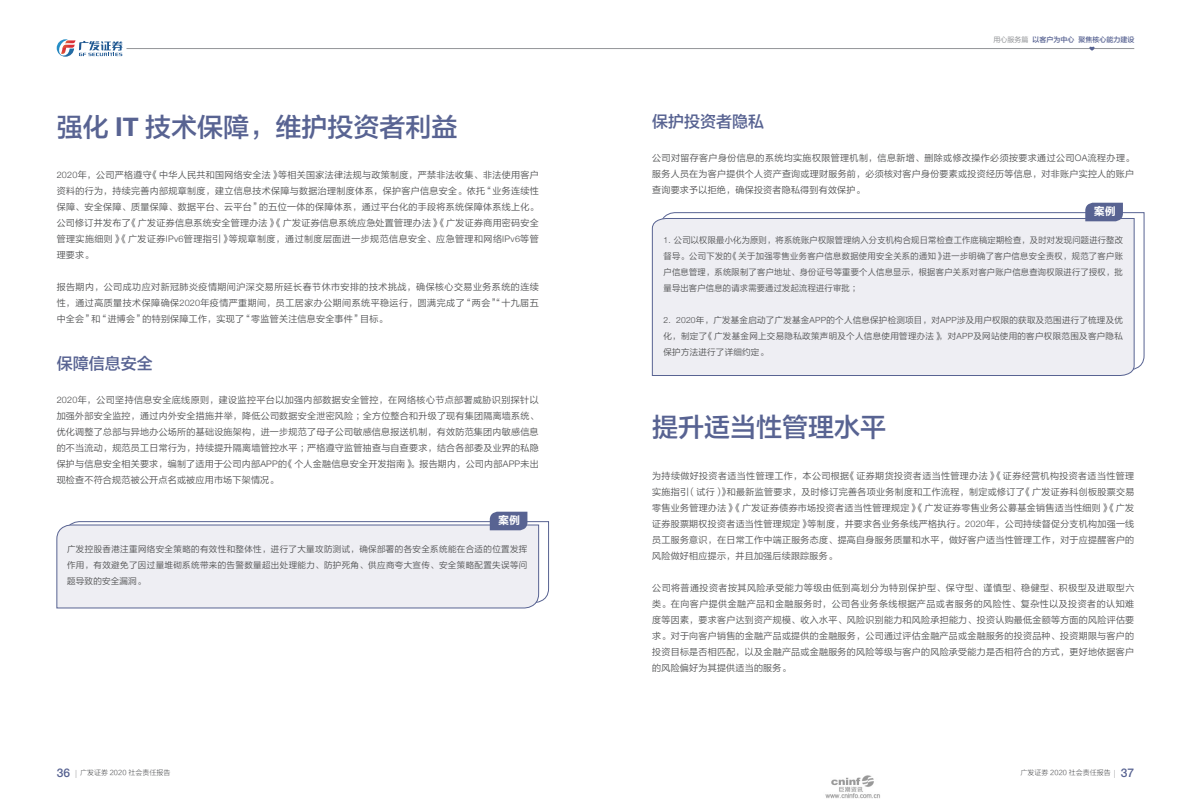
<style>
.page{position:relative;width:1191px;height:808px;background:#fff}
.page>*{position:absolute;margin:0;border:0;box-sizing:border-box;transform-origin:0 0}
.t1{font:26px "FZLTZHJW GB1 0";color:#586392}
.t2{font:16px "FZLTZHJW GB1 0";color:#586392}
.t3{font:11px "FZLTCHK GBK1 0";color:#fff}
.t4{font:9px/16px "FZLTXIHJW GB1 0";letter-spacing:.03em;color:#4b4c4d;text-align:justify}
.t5{font:8.5px/16px "FZLTXIHJW GB1 0";letter-spacing:.035em;color:#4b4c4d;text-align:justify}
.t6{font:7px "FZLTXHK";color:#57585a}
.t7{font:7px "FZLTZHJW GB1 0";color:#586392}
.s1{font-family:"Helvetica Neue";font-weight:700}
.s2{font-family:"Helvetica Neue";font-weight:300}
.s3{font-family:"FZLTHJW GB1 0";color:#939598}
.s4{font-family:"Helvetica Neue LT Std";font-weight:500;font-size:12px;color:#586392}
.s5{font-family:"Adobe Ming Std";font-weight:300;font-size:8px;color:#6c6d70}
</style>
<div class="page">
<hr style="left:126px;top:48px;width:1008px;height:1px;background:#939598">
<svg style="left:1089px;top:47px;width:5px;height:4px"></svg>
<svg style="left:57px;top:39px;width:66px;height:18px"></svg>
<svg style="left:68px;top:521px;width:481px;height:82px"></svg>
<div style="left:57px;top:525px;width:482px;height:83px;background:#eeeef3"></div>
<svg style="left:490px;top:512px;width:37px;height:18px"></svg>
<svg style="left:663px;top:212px;width:481px;height:158px"></svg>
<div style="left:652px;top:218px;width:482px;height:158px;background:#eeeef3"></div>
<svg style="left:1085px;top:203px;width:38px;height:18px"></svg>
<img style="left:825px;top:775px;width:55px;height:24px">
<h1 class="t1" style="left:57px;top:111px;width:402px">强化 <span class="s1">IT</span> 技术保障，维护投资者利益</h1>
<p class="t4" style="left:57px;top:167px;width:483px"><span class="s2">2020</span>年，公司严格遵守《中华人民共和国网络安全法》等相关国家法律法规与政策制度，严禁非法收集、非法使用客户资料的行为，持续完善内部规章制度，建立信息技术保障与数据治理制度体系，保护客户信息安全。依托“业务连续性保障、安全保障、质量保障、数据平台、云平台”的五位一体的保障体系，通过平台化的手段将系统保障体系线上化。公司修订并发布了《广发证券信息系统安全管理办法》《广发证券信息系统应急处置管理办法》《广发证券商用密码安全管理实施细则》《广发证券<span class="s2">IPv6</span>管理指引》等规章制度，通过制度层面进一步规范信息安全、应急管理和网络<span class="s2">IPv6</span>等管理要求。</p>
<p class="t4" style="left:57px;top:279px;width:483px">报告期内，公司成功应对新冠肺炎疫情期间沪深交易所延长春节休市安排的技术挑战，确保核心交易业务系统的连续性，通过高质量技术保障确保<span class="s2">2020</span>年疫情严重期间，员工居家办公期间系统平稳运行，圆满完成了“两会”“十九届五中全会”和“进博会”的特别保障工作，实现了“零监管关注信息安全事件”目标。</p>
<h2 class="t2" style="left:57px;top:354px;width:97px">保障信息安全</h2>
<p class="t4" style="left:57px;top:392px;width:483px"><span class="s2">2020</span>年，公司坚持信息安全底线原则，建设监控平台以加强内部数据安全管控，在网络核心节点部署威胁识别探针以加强外部安全监控，通过内外安全措施并举，降低公司数据安全泄密风险；全方位整合和升级了现有集团隔离墙系统、优化调整了总部与异地办公场所的基础设施架构，进一步规范了母子公司敏感信息报送机制，有效防范集团内敏感信息的不当流动，规范员工日常行为，持续提升隔离墙管控水平；严格遵守监管抽查与自查要求，结合各部委及业界的私隐保护与信息安全相关要求，编制了适用于公司内部<span class="s2">APP</span>的《个人金融信息安全开发指南》。报告期内，公司内部<span class="s2">APP</span>未出现检查不符合规范被公开点名或被应用市场下架情况。</p>
<p class="t3" style="left:498px;top:514px;width:24px">案例</p>
<p class="t5" style="left:67px;top:541px;width:462px">广发控股香港注重网络安全策略的有效性和整体性，进行了大量攻防测试，确保部署的各安全系统能在合适的位置发挥作用，有效避免了因过量堆砌系统带来的告警数量超出处理能力、防护死角、供应商夸大宣传、安全策略配置失误等问题导致的安全漏洞。</p>
<p class="t7" style="left:993px;top:35px;width:142px"><span class="s3">用心服务篇</span> 以客户为中心 聚焦核心能力建设</p>
<h2 class="t2" style="left:652px;top:112px;width:113px">保护投资者隐私</h2>
<p class="t4" style="left:652px;top:150px;width:483px">公司对留存客户身份信息的系统均实施权限管理机制，信息新增、删除或修改操作必须按要求通过公司<span class="s2">OA</span>流程办理。服务人员在为客户提供个人资产查询或理财服务前，必须核对客户身份要素或投资经历等信息，对非账户实控人的账户查询要求予以拒绝，确保投资者隐私得到有效保护。</p>
<p class="t3" style="left:1093px;top:205px;width:23px">案例</p>
<p class="t5" style="left:663px;top:232px;width:461px"><span class="s2">1.</span> 公司以权限最小化为原则，将系统账户权限管理纳入分支机构合规日常检查工作底稿定期检查，及时对发现问题进行整改督导。公司下发的《关于加强零售业务客户信息数据使用安全关系的通知》进一步明确了客户信息安全责权，规范了客户账户信息管理，系统限制了客户地址、身份证号等重要个人信息显示，根据客户关系对客户账户信息查询权限进行了授权，批量导出客户信息的请求需要通过发起流程进行审批；</p>
<p class="t5" style="left:663px;top:312px;width:461px"><span class="s2">2. 2020</span>年，广发基金启动了广发基金<span class="s2">APP</span>的个人信息保护检测项目，对<span class="s2">APP</span>涉及用户权限的获取及范围进行了梳理及优化，制定了《广发基金网上交易隐私政策声明及个人信息使用管理办法》，对<span class="s2">APP</span>及网站使用的客户权限范围及客户隐私保护方法进行了详细约定。</p>
<h1 class="t1" style="left:652px;top:412px;width:235px">提升适当性管理水平</h1>
<p class="t4" style="left:652px;top:468px;width:484px">为持续做好投资者适当性管理工作，本公司根据《证券期货投资者适当性管理办法》《证券经营机构投资者适当性管理实施指引（试行）》和最新监管要求，及时修订完善各项业务制度和工作流程，制定或修订了《广发证券科创板股票交易零售业务管理办法》《广发证券债券市场投资者适当性管理规定》《广发证券零售业务公募基金销售适当性细则》《广发证券股票期权投资者适当性管理规定》等制度，并要求各业务条线严格执行。<span class="s2">2020</span>年，公司持续督促分支机构加强一线员工服务意识，在日常工作中端正服务态度、提高自身服务质量和水平，做好客户适当性管理工作，对于应提醒客户的风险做好相应提示，并且加强后续跟踪服务。</p>
<p class="t4" style="left:652px;top:580px;width:483px">公司将普通投资者按其风险承受能力等级由低到高划分为特别保护型、保守型、谨慎型、稳健型、积极型及进取型六类。在向客户提供金融产品和金融服务时，公司各业务条线根据产品或者服务的风险性、复杂性以及投资者的认知难度等因素，要求客户达到资产规模、收入水平、风险识别能力和风险承担能力、投资认购最低金额等方面的风险评估要求。对于向客户销售的金融产品或提供的金融服务，公司通过评估金融产品或金融服务的投资品种、投资期限与客户的投资目标是否相匹配，以及金融产品或金融服务的风险等级与客户的风险承受能力是否相符合的方式，更好地依据客户的风险偏好为其提供适当的服务。</p>
<p class="t6" style="left:57px;top:769px;width:115px"><span class="s4">36</span> <span class="s5">│</span>广发证券 2020 社会责任报告</p>
<p class="t6" style="left:1020px;top:769px;width:115px">广发证券 2020 社会责任报告<span class="s5">│</span> <span class="s4">37</span></p>
</div>
